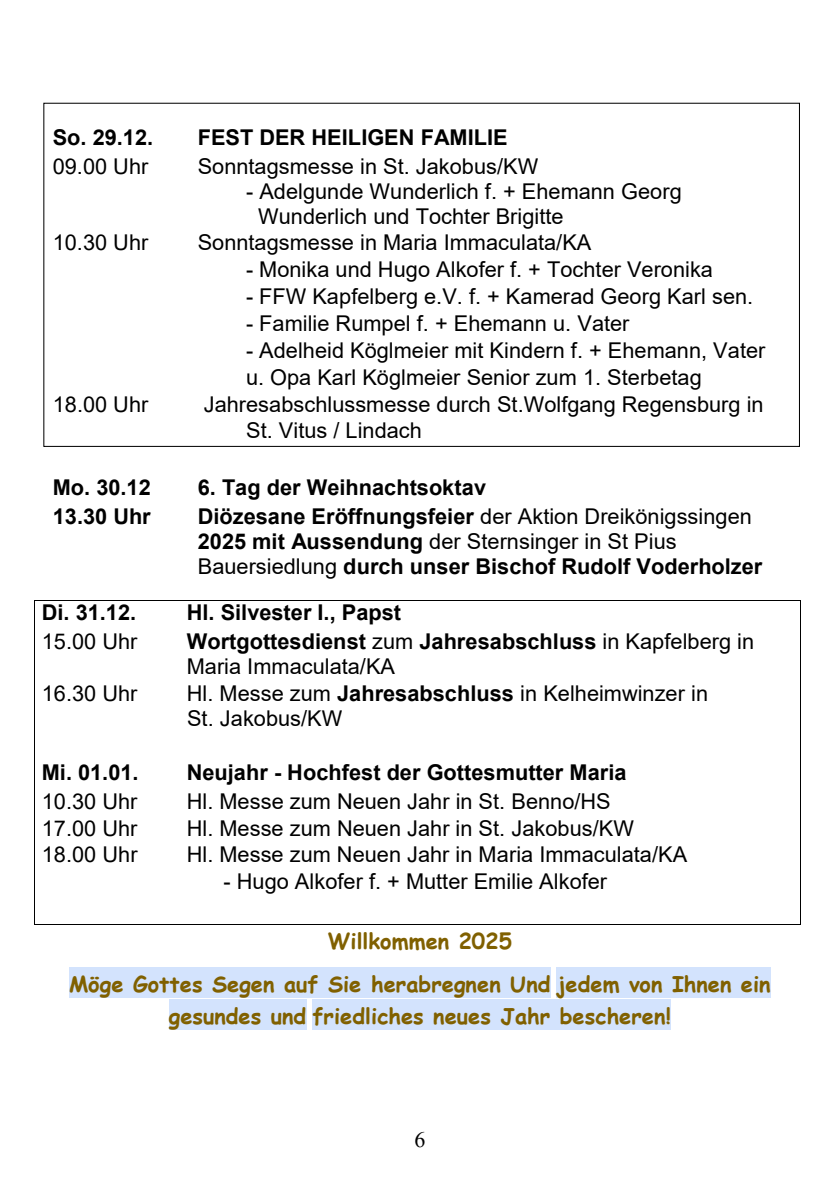
<style>
.page{position:relative;width:840px;height:1191px;background:#fff}
.page>*{position:absolute;margin:0;border:0;box-sizing:border-box;transform-origin:0 0}
.t1{font:22px "Times New Roman";color:#000}
.t2{font:21.8px/25px "Arial";color:#000}
.t3{font:700 21.8px/25px "Arial";color:#000}
.t4{font:700 21.8px/43px "Comic Sans MS";color:#806000;text-align:center}
.s1{font-weight:400}
.s2{font-weight:700}
</style>
<div class="page">
<div style="left:69px;top:967px;width:481px;height:31px;background:#d3e3fd"></div>
<div style="left:556px;top:967px;width:214px;height:31px;background:#d3e3fd"></div>
<div style="left:169px;top:999px;width:137px;height:31px;background:#d3e3fd"></div>
<div style="left:312px;top:999px;width:358px;height:31px;background:#d3e3fd"></div>
<hr style="left:35px;top:599px;width:764px;height:1px;background:#000">
<hr style="left:34px;top:600px;width:1px;height:324px;background:#000">
<hr style="left:35px;top:924px;width:764px;height:1px;background:#000">
<hr style="left:799px;top:600px;width:1px;height:324px;background:#000">
<p class="t3" style="left:53px;top:125px;width:102px">So. 29.12.</p>
<p class="t3" style="left:198px;top:125px;width:311px">FEST DER HEILIGEN FAMILIE</p>
<p class="t2" style="left:53px;top:153px;width:97px">09.00 Uhr</p>
<p class="t2" style="left:198px;top:153px;width:342px">Sonntagsmesse in St. Jakobus/KW</p>
<p class="t2" style="left:258px;top:178px;width:425px;text-indent:-12px">- Adelgunde Wunderlich f. + Ehemann Georg<br>Wunderlich und Tochter Brigitte</p>
<p class="t2" style="left:53px;top:230px;width:97px">10.30 Uhr</p>
<p class="t2" style="left:198px;top:230px;width:395px">Sonntagsmesse in Maria Immaculata/KA</p>
<p class="t2" style="left:246px;top:257px;width:468px">- Monika und Hugo Alkofer f. + Tochter Veronika</p>
<p class="t2" style="left:246px;top:284px;width:508px">- FFW Kapfelberg e.V. f. + Kamerad Georg Karl sen.</p>
<p class="t2" style="left:246px;top:311px;width:385px">- Familie Rumpel f. + Ehemann u. Vater</p>
<p class="t2" style="left:246px;top:337px;width:520px;line-height:27.2px">- Adelheid Köglmeier mit Kindern f. + Ehemann, Vater u. Opa Karl Köglmeier Senior zum 1. Sterbetag</p>
<p class="t2" style="left:53px;top:392px;width:97px">18.00 Uhr</p>
<p class="t2" style="left:246px;top:392px;width:518px;text-indent:-42px">Jahresabschlussmesse durch St.Wolfgang Regensburg in<br>St. Vitus / Lindach</p>
<p class="t3" style="left:53px;top:475px;width:99px">Mo. 30.12</p>
<p class="t3" style="left:198px;top:475px;width:290px">6. Tag der Weihnachtsoktav</p>
<p class="t3" style="left:53px;top:504px;width:99px">13.30 Uhr</p>
<p class="t3" style="left:198px;top:504px;width:565px">Diözesane Eröffnungsfeier <span class="s1">der Aktion Dreikönigssingen<br></span>2025 mit Aussendung <span class="s1">der Sternsinger in St Pius<br>Bauersiedlung</span> durch unser Bischof Rudolf Voderholzer</p>
<p class="t3" style="left:42px;top:600px;width:96px">Di. 31.12.</p>
<p class="t3" style="left:187px;top:600px;width:216px">Hl. Silvester I., Papst</p>
<p class="t2" style="left:42px;top:629px;width:97px">15.00 Uhr</p>
<p class="t2" style="left:187px;top:629px;width:568px"><span class="s2">Wortgottesdienst</span> zum <span class="s2">Jahresabschluss</span> in Kapfelberg in<br>Maria Immaculata/KA</p>
<p class="t2" style="left:42px;top:681px;width:97px">16.30 Uhr</p>
<p class="t2" style="left:187px;top:680px;width:522px">Hl. Messe zum <span class="s2">Jahresabschluss</span> in Kelheimwinzer in<br>St. Jakobus/KW</p>
<p class="t3" style="left:42px;top:760px;width:98px">Mi. 01.01.</p>
<p class="t3" style="left:187px;top:760px;width:441px">Neujahr - Hochfest der Gottesmutter Maria</p>
<p class="t2" style="left:42px;top:789px;width:97px">10.30 Uhr</p>
<p class="t2" style="left:187px;top:789px;width:425px">Hl. Messe zum Neuen Jahr in St. Benno/HS</p>
<p class="t2" style="left:42px;top:815px;width:97px">17.00 Uhr</p>
<p class="t2" style="left:187px;top:815px;width:448px">Hl. Messe zum Neuen Jahr in St. Jakobus/KW</p>
<p class="t2" style="left:42px;top:842px;width:97px">18.00 Uhr</p>
<p class="t2" style="left:187px;top:842px;width:501px">Hl. Messe zum Neuen Jahr in Maria Immaculata/KA</p>
<p class="t2" style="left:223px;top:868px;width:385px">- Hugo Alkofer f. + Mutter Emilie Alkofer</p>
<p class="t4" style="left:69px;top:918px;width:702px">Willkommen 2025<br>Möge Gottes Segen auf Sie herabregnen Und jedem von Ihnen ein</p>
<p class="t4" style="left:169px;top:993px;width:503px">gesundes und friedliches neues Jahr bescheren!</p>
<p class="t1" style="left:414px;top:1123px;width:12px">6</p>
</div>
